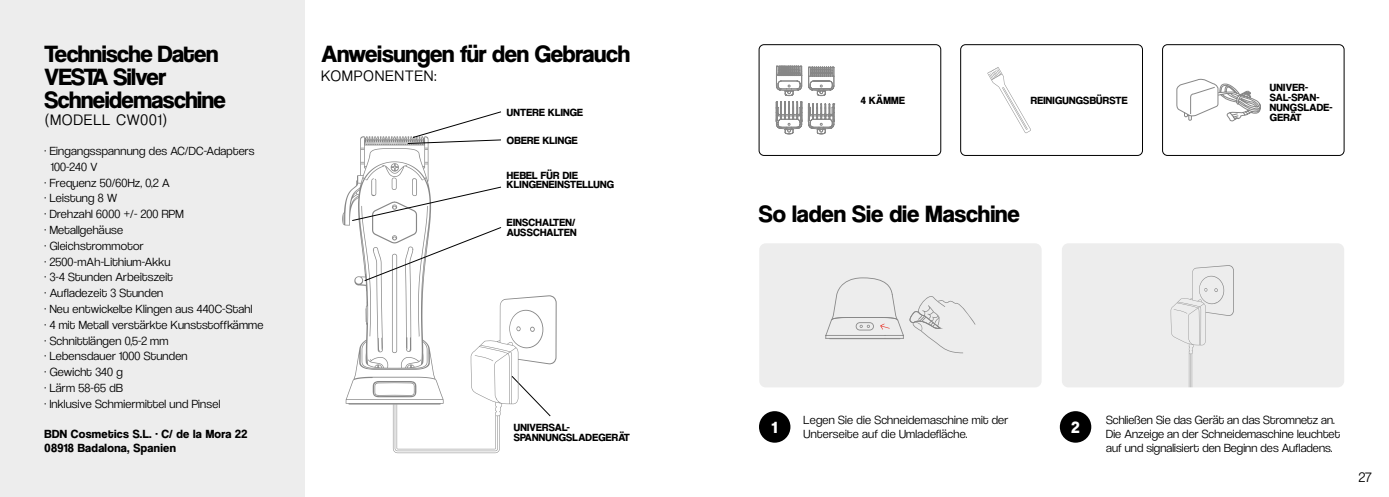
<style>
.page{position:relative;width:1389px;height:497px;background:#fff}
.page>*{position:absolute;margin:0;border:0;box-sizing:border-box;transform-origin:0 0}
.t1{font:700 24.5px/22.8px "Coolvetica Rg";letter-spacing:-.02em;color:#000}
.t2{font:700 24.5px "Coolvetica Rg";color:#000}
.t3{font:16.8px "Coolvetica Hv";color:#fff}
.t4{font:15.75px "Coolvetica Lt";letter-spacing:.08em;color:#000}
.t5{font:14.17px "Coolvetica Lt";color:#000}
.t6{font:12.25px/14px "Coolvetica Lt";letter-spacing:.02em;color:#000}
.t7{font:700 12.25px/14px "Coolvetica Rg";letter-spacing:.03em;color:#000}
.t8{font:700 10.85px/10px "Coolvetica Rg";letter-spacing:.025em;color:#000}
</style>
<div class="page">
<div style="left:0;top:0;width:304px;height:496px;background:#ededed"></div>
<svg style="left:342px;top:111px;width:215px;height:341px"></svg>
<div style="left:759px;top:243px;width:283px;height:144px;background:#ededed;border-radius:6px"></div>
<svg style="left:825px;top:277px;width:151px;height:76px"></svg>
<div style="left:1062px;top:243px;width:282px;height:144px;background:#ededed;border-radius:6px"></div>
<svg style="left:1171px;top:265px;width:63px;height:122px"></svg>
<div style="left:759px;top:44px;width:182px;height:111px;border:1px solid #000;border-radius:5px"></div>
<div style="left:1162px;top:44px;width:182px;height:111px;border:1px solid #000;border-radius:5px"></div>
<div style="left:961px;top:44px;width:182px;height:111px;border:1px solid #000;border-radius:5px"></div>
<svg style="left:1176px;top:78px;width:85px;height:44px"></svg>
<svg style="left:776px;top:66px;width:59px;height:68px"></svg>
<svg style="left:987px;top:67px;width:44px;height:66px"></svg>
<div style="left:759px;top:410px;width:31px;height:32px;background:#000;border-radius:50%"></div>
<div style="left:1060px;top:410px;width:31px;height:32px;background:#000;border-radius:50%"></div>
<h1 class="t1" style="left:45px;top:42px;width:183px">Technische Daten<br>VESTA Silver<br>Schneidemaschine</h1>
<p class="t4" style="left:45px;top:110px;width:124px">(MODELL CW001)</p>
<p class="t6" style="left:45px;top:144px;width:211px">· Eingangsspannung des AC/DC-Adapters</p>
<p class="t6" style="left:51px;top:159px;width:48px">100-240 V</p>
<p class="t6" style="left:45px;top:175px;width:126px">· Frequenz 50/60Hz, 0,2 A</p>
<p class="t6" style="left:45px;top:191px;width:74px">· Leistung 8 W</p>
<p class="t6" style="left:45px;top:207px;width:141px">· Drehzahl 6000 +/- 200 RPM</p>
<p class="t6" style="left:45px;top:222px;width:80px">· Metallgehäuse</p>
<p class="t6" style="left:45px;top:238px;width:100px">· Gleichstrommotor</p>
<p class="t6" style="left:45px;top:254px;width:127px">· 2500-mAh-Lithium-Akku</p>
<p class="t6" style="left:45px;top:270px;width:130px">· 3-4 Stunden Arbeitszeit</p>
<p class="t6" style="left:45px;top:285px;width:120px">· Aufladezeit 3 Stunden</p>
<p class="t6" style="left:45px;top:301px;width:209px">· Neu entwickelte Klingen aus 440C-Stahl</p>
<p class="t6" style="left:45px;top:317px;width:220px">· 4 mit Metall verstärkte Kunststoffkämme</p>
<p class="t6" style="left:45px;top:333px;width:125px">· Schnittlängen 0,5-2 mm</p>
<p class="t6" style="left:45px;top:348px;width:145px">· Lebensdauer 1000 Stunden</p>
<p class="t6" style="left:45px;top:364px;width:80px">· Gewicht 340 g</p>
<p class="t6" style="left:45px;top:380px;width:80px">· Lärm 58-65 dB</p>
<p class="t6" style="left:45px;top:396px;width:177px">· Inklusive Schmiermittel und Pinsel</p>
<p class="t7" style="left:45px;top:426px;width:204px">BDN Cosmetics S.L. · C/ de la Mora 22<br>08918 Badalona, Spanien</p>
<h1 class="t1" style="left:322px;top:42px;width:310px">Anweisungen für den Gebrauch</h1>
<p class="t4" style="left:322px;top:67px;width:116px">KOMPONENTEN:</p>
<p class="t8" style="left:507px;top:107px;width:78px">UNTERE KLINGE</p>
<p class="t8" style="left:507px;top:135px;width:72px">OBERE KLINGE</p>
<p class="t8" style="left:507px;top:169px;width:109px">HEBEL FÜR DIE<br>KLINGENEINSTELLUNG</p>
<p class="t8" style="left:507px;top:217px;width:71px">EINSCHALTEN/<br>AUSSCHALTEN</p>
<p class="t8" style="left:514px;top:422px;width:118px">UNIVERSAL-<br>SPANNUNGSLADEGERÄT</p>
<p class="t8" style="left:861px;top:95px;width:45px">4 KÄMME</p>
<p class="t8" style="left:1031px;top:95px;width:98px">REINIGUNGSBÜRSTE</p>
<p class="t8" style="left:1270px;top:83px;width:64px">UNIVER-<br>SAL-SPAN-<br>NUNGSLADE-<br>GERÄT</p>
<h1 class="t2" style="left:759px;top:199px;width:262px">So laden Sie die Maschine</h1>
<p class="t6" style="left:804px;top:412px;width:206px">Legen Sie die Schneidemaschine mit der<br>Unterseite auf die Umladefläche.</p>
<p class="t6" style="left:1106px;top:412px;width:235px">Schließen Sie das Gerät an das Stromnetz an.<br>Die Anzeige an der Schneidemaschine leuchtet auf und signalisiert den Beginn des Aufladens.</p>
<h2 class="t3" style="left:772px;top:417px;width:7px">1</h2>
<h2 class="t3" style="left:1072px;top:417px;width:9px">2</h2>
<p class="t5" style="left:1359px;top:468px;width:14px">27</p>
</div>
